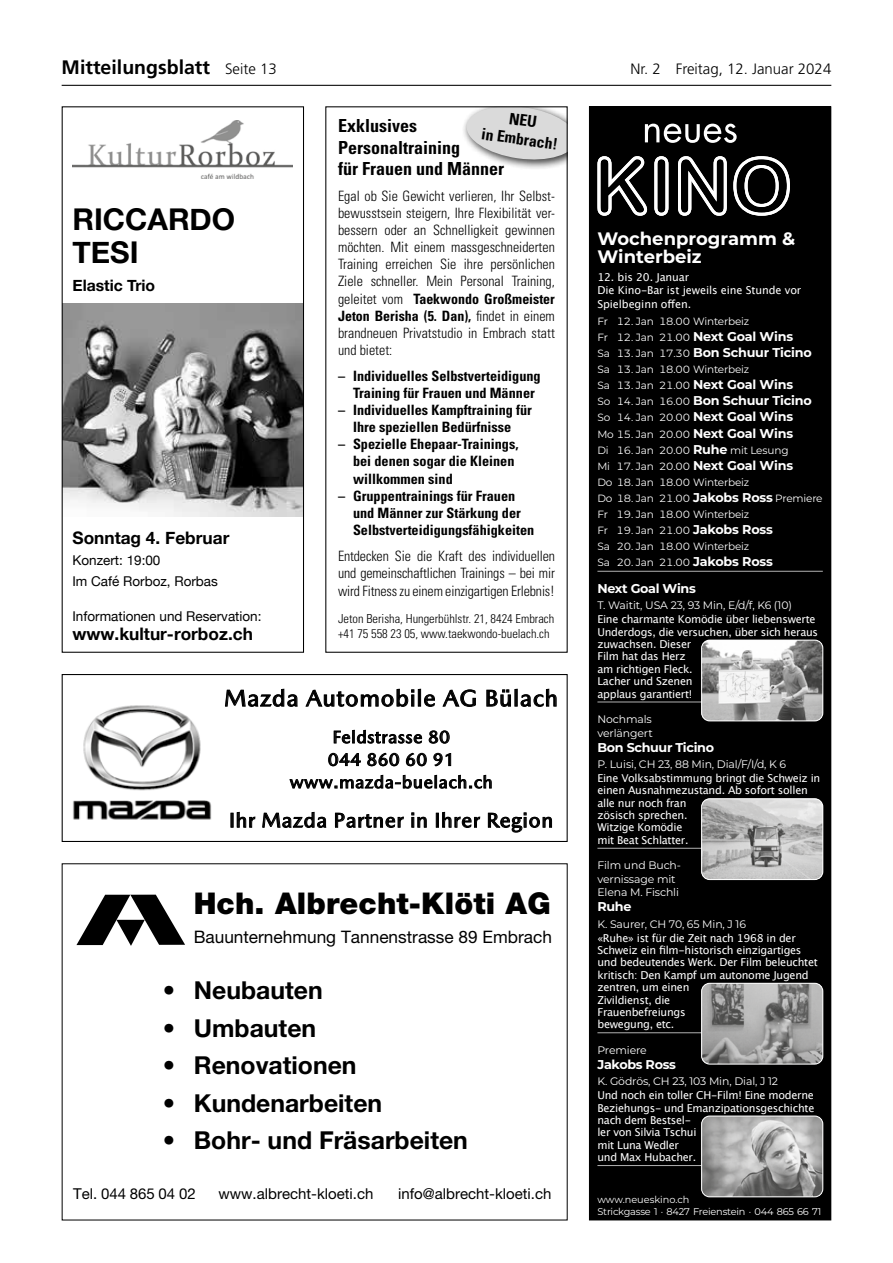
<style>
.page{position:relative;width:893px;height:1263px;background:#fff}
.page>*{position:absolute;margin:0;border:0;box-sizing:border-box;transform-origin:0 0}
.t1{font:900 30px "Helvetica Neue LT Std";letter-spacing:.005em;color:#000}
.t2{font:700 30px/33px "Helvetica Neue";color:#000}
.t3{font:700 24.75px "Helvetica Neue LT Std";color:#000}
.t4{font:500 23.55px "Mazda Type";letter-spacing:.025em;color:#000}
.t5{font:500 20.7px "Mazda Type";letter-spacing:.03em;color:#000}
.t6{font:700 19.5px "Frutiger LT Std";color:#000}
.t7{font:700 condensed 18px/21.6px "Univers LT Std";color:#000}
.t8{font:700 18px/18px "Montserrat";color:#fff}
.t9{font:500 17.7px/22.5px "Mazda Type";letter-spacing:.03em;color:#000;text-align:center}
.t10{font:17.25px "Helvetica Neue LT Std";color:#000}
.t11{font:700 17.25px "Helvetica Neue";color:#000}
.t12{font:700 condensed 15.75px/18.9px "Univers LT Std";color:#000;text-align:center}
.t13{font:700 15.75px "Helvetica Neue";color:#000}
.t14{font:15px "Helvetica Neue LT Std";color:#000}
.t15{font:300 15px "Frutiger LT Std";color:#000}
.t16{font:300 condensed 14.25px/17.1px "Univers LT Std";letter-spacing:-.005em;color:#000;text-align:justify}
.t17{font:700 condensed 14.25px/17.1px "Univers LT Std";color:#000}
.t18{font:13.5px/21px "Helvetica Neue";color:#000}
.t19{font:700 12.75px "Montserrat";letter-spacing:-.025em;color:#fff}
.t20{font:300 condensed 12.45px/15px "Univers LT Std";color:#000}
.t21{font:10.8px/12.5px "Lucida Grande";letter-spacing:-.025em;color:#fff}
.t22{font:10.8px/13.5px "Montserrat";letter-spacing:-.01em;color:#fff}
.t23{font:10.5px/16px "Montserrat";letter-spacing:-.015em;color:#fff}
.t24{font:9.75px/12px "Montserrat";letter-spacing:-.02em;color:#fff}
.s1{font-weight:300;font-size:15px}
.s2{font-weight:700}
.s3{font-weight:400}
.s4{font-weight:700;font-size:12.75px}
.s5{font-weight:400;font-size:10.5px}
</style>
<div class="page">
<hr style="left:62px;top:85px;width:769px;height:1px;background:#000">
<svg style="left:76px;top:895px;width:109px;height:51px"></svg>
<div style="left:461px;top:106px;width:107px;height:64px;background:#000;opacity:.75"></div>
<svg style="left:465px;top:108px;width:101px;height:55px;background:#d7d7d7"></svg>
<img style="left:72px;top:121px;width:221px;height:57px">
<img style="left:64px;top:304px;width:238px;height:212px">
<div style="left:62px;top:106px;width:242px;height:547px;border:1px solid #000"></div>
<div style="left:62px;top:674px;width:506px;height:168px;border:1px solid #000"></div>
<img style="left:73px;top:705px;width:139px;height:115px">
<div style="left:589px;top:107px;width:242px;height:1113px;background:#000"></div>
<hr style="left:597px;top:571px;width:226px;height:1px;background:#878787">
<hr style="left:597px;top:701px;width:226px;height:1px;background:#5a5a5a">
<hr style="left:597px;top:848px;width:226px;height:1px;background:#888">
<hr style="left:597px;top:1032px;width:226px;height:1px;background:#7f7f7f">
<hr style="left:597px;top:1165px;width:226px;height:1px;background:#a9a9a9">
<img style="left:703px;top:640px;width:120px;height:81px">
<div style="left:701px;top:640px;width:122px;height:81px;border:1px solid #fff;border-radius:8px"></div>
<img style="left:703px;top:800px;width:120px;height:78px">
<div style="left:701px;top:798px;width:122px;height:82px;border:1px solid #fff;border-radius:8px"></div>
<img style="left:703px;top:983px;width:120px;height:81px">
<div style="left:701px;top:983px;width:122px;height:81px;border:1px solid #fff;border-radius:8px"></div>
<img style="left:703px;top:1117px;width:120px;height:80px">
<div style="left:701px;top:1115px;width:122px;height:82px;border:1px solid #fff;border-radius:8px"></div>
<svg style="left:597px;top:156px;width:50px;height:60px"></svg>
<svg style="left:654px;top:156px;width:14px;height:60px"></svg>
<svg style="left:678px;top:156px;width:49px;height:60px"></svg>
<svg style="left:733px;top:156px;width:57px;height:60px"></svg>
<svg style="left:645px;top:124px;width:92px;height:19px"></svg>
<h3 class="t6" style="left:62px;top:56px;width:217px">Mitteilungsblatt <span class="s1">Seite 13</span></h3>
<h3 class="t15" style="left:630px;top:60px;width:202px">Nr. 2 Freitag, 12. Januar 2024</h3>
<h1 class="t2" style="left:72px;top:204px;width:164px">RICCARDO<br>TESI</h1>
<h3 class="t13" style="left:72px;top:273px;width:84px">Elastic Trio</h3>
<h3 class="t11" style="left:72px;top:524px;width:158px">Sonntag 4. Februar</h3>
<p class="t18" style="left:72px;top:551px;width:147px">Konzert: 19:00<br>Im Café Rorboz, Rorbas</p>
<p class="t18" style="left:72px;top:606px;width:191px">Informationen und Reservation:</p>
<h3 class="t11" style="left:72px;top:621px;width:182px">www.kultur-rorboz.ch</h3>
<h3 class="t12" style="left:485px;top:105px;width:79px;rotate:8deg">NEU<br>in Embrach!</h3>
<h3 class="t7" style="left:338px;top:115px;width:167px">Exklusives<br>Personaltraining<br>für Frauen und Männer</h3>
<p class="t16" style="left:338px;top:187px;width:218px">Egal ob Sie Gewicht verlieren, Ihr Selbst&shy;bewusstsein steigern, Ihre Flexibilität ver&shy;bessern oder an Schnelligkeit gewinnen möchten. Mit einem massgeschneiderten Training erreichen Sie ihre persönlichen Ziele schneller. Mein Personal Training, geleitet vom <span class="s2">Taekwondo Großmeister Jeton Berisha (5. Dan),</span> ndet in einem brandneuen Privatstudio in Embrach statt und bietet:</p>
<h3 class="t17" style="left:353px;top:367px;width:189px;text-indent:-15px">– Individuelles Selbstverteidigung<br>Training für Frauen und Männer</h3>
<h3 class="t17" style="left:338px;top:401px;width:195px;text-align:center">– Individuelles Kampftraining für<br>Ihre speziellen Bedürfnisse</h3>
<h3 class="t17" style="left:353px;top:436px;width:167px;text-indent:-15px">– Spezielle Ehepaar-Trainings, bei denen sogar die Kleinen willkommen sind</h3>
<h3 class="t17" style="left:353px;top:487px;width:183px;text-indent:-15px">– Gruppentrainings für Frauen und Männer zur Stärkung der<br>Selbstverteidigungsfähigkeiten</h3>
<h3 class="t16" style="left:338px;top:547px;width:218px">Entdecken Sie die Kraft des individuellen und gemeinschaftlichen Trainings – bei mir wird Fitness zu einem einzigartigen Erlebnis!</h3>
<p class="t20" style="left:338px;top:611px;width:218px">Jeton Berisha, Hungerbühlstr. 21, 8424 Embrach +41 75 558 23 05, www.taekwondo-buelach.ch</p>
<h3 class="t4" style="left:224px;top:684px;width:335px">Mazda Automobile AG Bülach</h3>
<h3 class="t9" style="left:290px;top:726px;width:204px">Feldstras e 80<br>044 860 60 91 www.mazda-buelach.ch</h3>
<h3 class="t5" style="left:229px;top:808px;width:326px">Ihr Mazda Partner in Ihrer Region</h3>
<h3 class="t4" style="left:231px;top:684px;width:335px">Mazda Automobile AG Bülach</h3>
<h3 class="t9" style="left:296px;top:726px;width:204px">Feldstrasse 80<br>044 860 60 91 www.mazda-buelach.ch</h3>
<h3 class="t5" style="left:236px;top:808px;width:326px">Ihr Mazda Partner in Ihrer Region</h3>
<h1 class="t1" style="left:194px;top:886px;width:359px">Hch. Albrecht-Klöti AG</h1>
<h3 class="t10" style="left:194px;top:927px;width:360px">Bauunternehmung Tannenstrasse 89 Embrach</h3>
<h2 class="t3" style="left:163px;top:975px;width:161px"><span class="s3">•</span> Neubauten</h2>
<h2 class="t3" style="left:163px;top:1012px;width:155px"><span class="s3">•</span> Umbauten</h2>
<h2 class="t3" style="left:163px;top:1050px;width:195px"><span class="s3">•</span> Renovationen</h2>
<h2 class="t3" style="left:163px;top:1087px;width:221px"><span class="s3">•</span> Kundenarbeiten</h2>
<h2 class="t3" style="left:163px;top:1125px;width:307px"><span class="s3">•</span> Bohr- und Fräsarbeiten</h2>
<h3 class="t14" style="left:73px;top:1184px;width:124px">Tel. 044 865 04 02</h3>
<h3 class="t14" style="left:218px;top:1184px;width:156px">www.albrecht-kloeti.ch</h3>
<h3 class="t14" style="left:398px;top:1184px;width:155px">info@albrecht-kloeti.ch</h3>
<h3 class="t8" style="left:597px;top:228px;width:199px">Wochenprogramm &amp;<br>Winterbeiz</h3>
<p class="t21" style="left:597px;top:270px;width:205px;line-height:13.5px">12. bis 20. Januar<br>Die Kino-Bar ist jeweils eine Stunde vor<br>Spielbeginn offen.</p>
<p class="t23" style="left:597px;top:313px;width:197px">Fr 12. Jan 18.00 Winterbeiz<br>Fr 12. Jan 21.00 <span class="s4">Next Goal Wins</span></p>
<p class="t19" style="left:597px;top:343px;width:216px"><span class="s5">Sa 13. Jan 17.30</span> Bon Schuur Ticino</p>
<p class="t23" style="left:597px;top:361px;width:197px">Sa 13. Jan 18.00 Winterbeiz<br>Sa 13. Jan 21.00 <span class="s4">Next Goal Wins</span></p>
<p class="t19" style="left:597px;top:392px;width:216px"><span class="s5">So 14. Jan 16.00</span> Bon Schuur Ticino</p>
<p class="t23" style="left:597px;top:409px;width:227px">So 14. Jan 20.00 <span class="s4">Next Goal Wins<br></span>Mo 15. Jan 20.00 <span class="s4">Next Goal Wins<br></span>Di 16. Jan 20.00 <span class="s4">Ruhe</span> mit Lesung<br>Mi 17. Jan 20.00 <span class="s4">Next Goal Wins<br></span>Do 18. Jan 18.00 Winterbeiz<br>Do 18. Jan 21.00 <span class="s4">Jakobs Ross</span> Premiere<br>Fr 19. Jan 18.00 Winterbeiz<br>Fr 19. Jan 21.00 <span class="s4">Jakobs Ross<br></span>Sa 20. Jan 18.00 Winterbeiz<br>Sa 20. Jan 21.00 <span class="s4">Jakobs Ross</span></p>
<p class="t19" style="left:597px;top:579px;width:100px">Next Goal Wins</p>
<p class="t22" style="left:597px;top:598px;width:196px">T. Waitit, USA 23, 93 Min, E/d/f, K6 (10)</p>
<p class="t21" style="left:597px;top:613px;width:222px">Eine charmante Komödie über liebenswerte<br>Underdogs, die versuchen, über sich heraus zuwachsen. Dieser<br>Film hat das Herz<br>am richtigen Fleck.<br>Lacher und Szenen<br>applaus garantiert!</p>
<p class="t22" style="left:597px;top:712px;width:57px">Nochmals verlängert</p>
<p class="t19" style="left:597px;top:738px;width:118px">Bon Schuur Ticino</p>
<p class="t22" style="left:597px;top:757px;width:190px">P. Luisi, CH 23, 88 Min, Dial/F/I/d, K 6</p>
<p class="t21" style="left:597px;top:772px;width:224px">Eine Volksabstimmung bringt die Schweiz in einen Ausnahmezustand. Ab sofort sollen alle nur noch fran<br>zösisch sprechen.<br>Witzige Komödie<br>mit Beat Schlatter.</p>
<p class="t22" style="left:597px;top:858px;width:85px">Film und Buch‐ vernissage mit<br>Elena M. Fischli</p>
<p class="t19" style="left:597px;top:898px;width:36px">Ruhe</p>
<p class="t22" style="left:597px;top:917px;width:150px">K. Saurer, CH 70, 65 Min, J 16</p>
<p class="t21" style="left:597px;top:932px;width:222px">«Ruhe» ist für die Zeit nach 1968 in der<br>Schweiz ein film-historisch einzigartiges und bedeutendes Werk. Der Film beleuchtet kritisch: Den Kampf um autonome Jugend zentren, um einen<br>Zivildienst, die<br>Frauenbefreiungs<br>bewegung, etc.</p>
<p class="t22" style="left:597px;top:1043px;width:51px">Premiere</p>
<p class="t19" style="left:597px;top:1055px;width:80px">Jakobs Ross</p>
<p class="t22" style="left:597px;top:1074px;width:182px">K. Gödrös, CH 23, 103 Min, Dial, J 12</p>
<p class="t21" style="left:597px;top:1089px;width:219px">Und noch ein toller CH-Film! Eine moderne<br>Beziehungs- und Emanzipationsgeschichte nach dem Bestsel-<br>ler von Silvia Tschui<br>mit Luna Wedler<br>und Max Hubacher.</p>
<p class="t24" style="left:597px;top:1193px;width:225px">www.neueskino.ch<br>Strickgasse 1 · 8427 Freienstein · 044 865 66 71</p>
</div>
